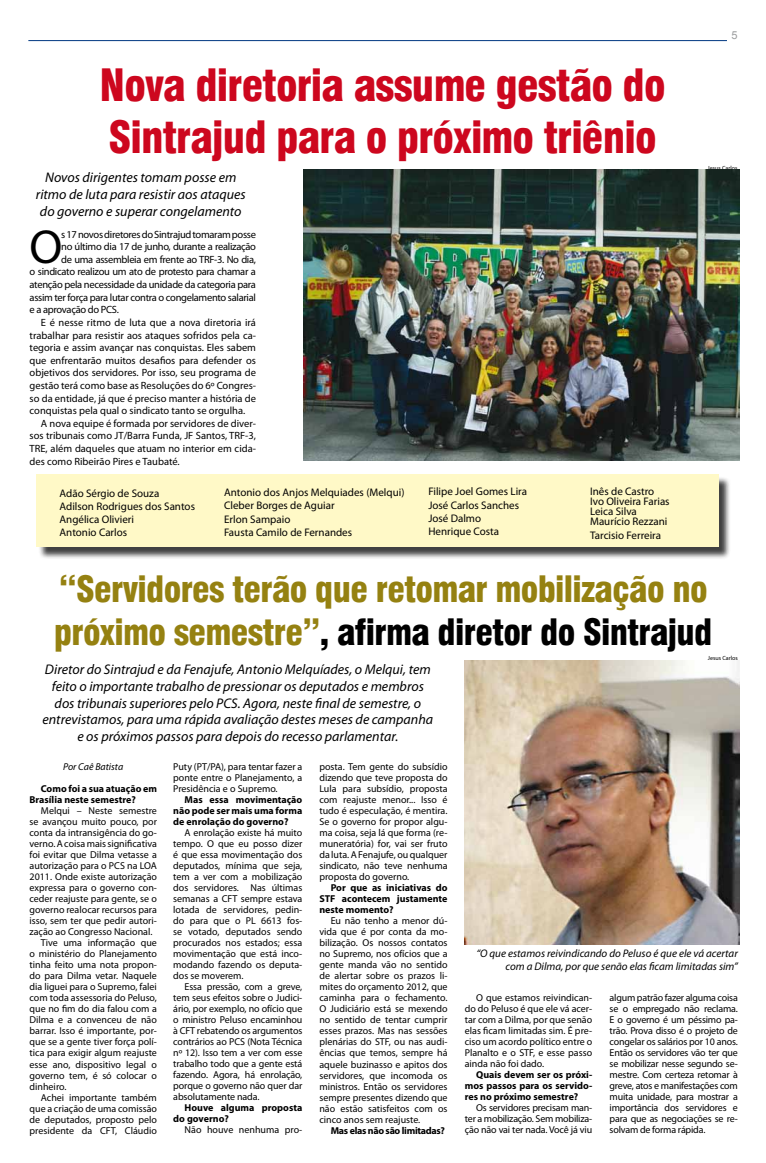
<style>
.page{position:relative;width:766px;height:1163px;background:#fff}
.page>*{position:absolute;margin:0;border:0;box-sizing:border-box;transform-origin:0 0}
.t1{font:47.9px "Myriad Pro";color:#000}
.t2{font:43.5px/52.2px "Corporate Black SWFTE";letter-spacing:-.02em;color:#cd071e}
.t3{font:35.5px/42.6px "Corporate Black SWFTE";letter-spacing:-.02em;color:#958111}
.t4{font:italic 14px/16.8px "Myriad Pro";color:#000;text-align:center}
.t5{font:11px/13.2px "Myriad Pro";color:#000}
.t6{font:italic 11px/13.2px "Myriad Pro";color:#000;text-align:right}
.t7{font:11px "Arial";color:#9c9e9f}
.t8{font:10.5px "Myriad Pro";color:#000}
.t9{font:10.5px "Myriad Pro";letter-spacing:-.03em;color:#000}
.t10{font:10px/11px "Myriad Pro";color:#000;text-align:justify}
.t11{font:700 10px/11px "Myriad Pro";color:#000;text-align:justify}
.t12{font:700 10px "Myriad Pro";letter-spacing:-.03em;color:#000}
.t13{font:italic 10px "Myriad Pro";color:#000}
.t14{font:6px "Myriad Pro";color:#000}
.s1{color:#000}
</style>
<div class="page">
<hr style="left:28px;top:40px;width:698px;height:1px;background:#003882">
<div style="left:38px;top:476px;width:693px;height:83px;background:#000;opacity:.75"></div>
<div style="left:36px;top:474px;width:682px;height:72px;background:#fff9c7"></div>
<img style="left:464px;top:660px;width:275px;height:284px">
<img style="left:303px;top:169px;width:436px;height:291px">
<h2 class="t2" style="left:99px;top:59px;width:567px">Nova diretoria assume gestão do<br>Sintrajud para o próximo triênio</h2>
<h3 class="t4" style="left:36px;top:169px;width:211px">Novos dirigentes tomam posse em ritmo de luta para resistir aos ataques do governo e superar congelamento</h3>
<h1 class="t1" style="left:30px;top:217px;width:34px">O</h1>
<p class="t9" style="left:61px;top:227px;width:196px">s 17 novos diretores do Sintrajud tomaram posse</p>
<p class="t9" style="left:61px;top:240px;width:196px">no último dia 17 de junho, durante a realização</p>
<p class="t9" style="left:61px;top:253px;width:196px">de uma assembleia em frente ao TRF-3. No dia,</p>
<p class="t9" style="left:30px;top:265px;width:228px">o sindicato realizou um ato de protesto para chamar a</p>
<p class="t9" style="left:30px;top:278px;width:228px">atenção pela necessidade da unidade da categoria para</p>
<p class="t9" style="left:30px;top:290px;width:228px">assim ter força para lutar contra o congelamento salarial</p>
<p class="t9" style="left:30px;top:303px;width:91px">e a aprovação do PCS.</p>
<p class="t8" style="left:41px;top:316px;width:216px">E é nesse ritmo de luta que a nova diretoria irá</p>
<p class="t8" style="left:30px;top:328px;width:228px">trabalhar para resistir aos ataques sofridos pela ca-</p>
<p class="t8" style="left:30px;top:341px;width:228px">tegoria e assim avançar nas conquistas. Eles sabem</p>
<p class="t8" style="left:30px;top:353px;width:228px">que enfrentarão muitos desafios para defender os</p>
<p class="t8" style="left:30px;top:366px;width:228px">objetivos dos servidores. Por isso, seu programa de</p>
<p class="t8" style="left:30px;top:379px;width:228px">gestão terá como base as Resoluções do 6º Congres-</p>
<p class="t8" style="left:30px;top:391px;width:228px">so da entidade, já que é preciso manter a história de</p>
<p class="t8" style="left:30px;top:404px;width:217px">conquistas pela qual o sindicato tanto se orgulha.</p>
<p class="t8" style="left:41px;top:416px;width:216px">A nova equipe é formada por servidores de diver-</p>
<p class="t8" style="left:30px;top:429px;width:228px">sos tribunais como JT/Barra Funda, JF Santos, TRF-3,</p>
<p class="t8" style="left:30px;top:442px;width:228px">TRE, além daqueles que atuam no interior em cida-</p>
<p class="t8" style="left:30px;top:454px;width:152px">des como Ribeirão Pires e Taubaté.</p>
<p class="t5" style="left:60px;top:486px;width:137px">Adão Sérgio de Souza<br>Adilson Rodrigues dos Santos<br>Angélica Olivieri<br>Antonio Carlos</p>
<p class="t5" style="left:224px;top:485px;width:182px">Antonio dos Anjos Melquiades (Melqui)<br>Cleber Borges de Aguiar<br>Erlon Sampaio<br>Fausta Camilo de Fernandes</p>
<p class="t5" style="left:428px;top:485px;width:100px">Filipe Joel Gomes Lira<br>José Carlos Sanches<br>José Dalmo<br>Henrique Costa</p>
<p class="t5" style="left:590px;top:486px;width:81px;line-height:10px">Inês de Castro<br>Ivo Oliveira Farias<br>Leica Silva<br>Maurício Rezzani</p>
<p class="t5" style="left:590px;top:528px;width:72px">Tarcisio Ferreira</p>
<p class="t7" style="left:731px;top:28px;width:8px">5</p>
<p class="t14" style="left:707px;top:164px;width:31px">Jesus Carlos</p>
<h3 class="t3" style="left:54px;top:568px;width:659px">“Servidores terão que retomar mobilização no próximo semestre”<span class="s1">, afirma diretor do Sintrajud</span></h3>
<p class="t4" style="left:42px;top:660px;width:392px">Diretor do Sintrajud e da Fenajufe, Antonio Melquíades, o Melqui, tem feito o importante trabalho de pressionar os deputados e membros dos tribunais superiores pelo PCS. Agora, neste final de semestre, o entrevistamos, para uma rápida avaliação destes meses de campanha e os próximos passos para depois do recesso parlamentar.</p>
<p class="t13" style="left:63px;top:760px;width:62px">Por Caê Batista</p>
<p class="t11" style="left:30px;top:783px;width:129px;text-indent:11px">Como foi a sua atuação em<br>Brasília neste semestre?</p>
<p class="t10" style="left:41px;top:805px;width:117px">Melqui – Neste semestre</p>
<p class="t10" style="left:30px;top:816px;width:129px">se avançou muito pouco, por</p>
<p class="t10" style="left:30px;top:827px;width:129px">conta da intransigência do go-</p>
<p class="t10" style="left:30px;top:838px;width:129px">verno. A coisa mais significativa</p>
<p class="t10" style="left:30px;top:849px;width:129px">foi evitar que Dilma vetasse a</p>
<p class="t10" style="left:30px;top:860px;width:129px">autorização para o PCS na LOA</p>
<p class="t10" style="left:30px;top:871px;width:129px">2011. Onde existe autorização</p>
<p class="t10" style="left:30px;top:882px;width:129px">expressa para o governo con-</p>
<p class="t10" style="left:30px;top:893px;width:129px">ceder reajuste para gente, se o</p>
<p class="t10" style="left:30px;top:904px;width:129px">governo realocar recursos para</p>
<p class="t10" style="left:30px;top:915px;width:129px">isso, sem ter que pedir autori-</p>
<p class="t10" style="left:30px;top:926px;width:124px">zação ao Congresso Nacional.</p>
<p class="t10" style="left:41px;top:937px;width:117px">Tive uma informação que</p>
<p class="t10" style="left:30px;top:948px;width:129px">o ministério do Planejamento</p>
<p class="t10" style="left:30px;top:959px;width:129px">tinha feito uma nota propon-</p>
<p class="t10" style="left:30px;top:970px;width:129px">do para Dilma vetar. Naquele</p>
<p class="t10" style="left:30px;top:981px;width:129px">dia liguei para o Supremo, falei</p>
<p class="t10" style="left:30px;top:992px;width:129px">com toda assessoria do Peluso,</p>
<p class="t10" style="left:30px;top:1003px;width:129px">que no fim do dia falou com a</p>
<p class="t10" style="left:30px;top:1014px;width:129px">Dilma e a convenceu de não</p>
<p class="t10" style="left:30px;top:1025px;width:129px">barrar. Isso é importante, por-</p>
<p class="t10" style="left:30px;top:1036px;width:129px">que se a gente tiver força polí-</p>
<p class="t10" style="left:30px;top:1047px;width:129px">tica para exigir algum reajuste</p>
<p class="t10" style="left:30px;top:1058px;width:129px">esse ano, dispositivo legal o</p>
<p class="t10" style="left:30px;top:1069px;width:129px">governo tem, é só colocar o</p>
<p class="t10" style="left:30px;top:1080px;width:38px">dinheiro.</p>
<p class="t10" style="left:41px;top:1091px;width:117px">Achei importante também</p>
<p class="t10" style="left:30px;top:1102px;width:129px">que a criação de uma comissão</p>
<p class="t10" style="left:30px;top:1113px;width:129px">de deputados, proposto pelo</p>
<p class="t10" style="left:30px;top:1124px;width:129px">presidente da CFT, Cláudio</p>
<p class="t14" style="left:707px;top:654px;width:31px">Jesus Carlos</p>
<p class="t10" style="left:173px;top:760px;width:130px">Puty (PT/PA), para tentar fazer a ponte entre o Planejamento, a Presidência e o Supremo.</p>
<p class="t11" style="left:173px;top:793px;width:130px;text-indent:11px">Mas essa movimentação não pode ser mais uma forma de enrolação do governo?</p>
<p class="t10" style="left:173px;top:826px;width:130px;text-indent:11px">A enrolação existe há muito tempo. O que eu posso dizer é que essa movimentação dos deputados, mínima que seja, tem a ver com a mobilização dos servidores. Nas últimas semanas a CFT sempre estava lotada de servidores, pedin&shy;do para que o PL 6613 fos&shy;se votado, deputados sendo procurados nos estados; essa movimentação que está inco&shy;modando fazendo os deputa&shy;dos se moverem.</p>
<p class="t10" style="left:173px;top:980px;width:130px;text-indent:11px">Essa pressão, com a greve, tem seus efeitos sobre o Judici&shy;ário, por exemplo, no ofício que o ministro Peluso encaminhou à CFT rebatendo os argumentos contrários ao PCS (Nota Técnica nº 12). Isso tem a ver com esse trabalho todo que a gente está fazendo. Agora, há enrolação, porque o governo não quer dar absolutamente nada.</p>
<p class="t11" style="left:173px;top:1101px;width:130px;text-indent:11px">Houve alguma proposta do governo?</p>
<p class="t10" style="left:184px;top:1123px;width:119px">Não houve nenhuma pro-</p>
<p class="t10" style="left:319px;top:761px;width:130px">posta. Tem gente do subsídio dizendo que teve proposta do Lula para subsídio, proposta com reajuste menor... Isso é tudo é especulação, é mentira.<br>Se o governo for propor algu&shy;ma coisa, seja lá que forma (re&shy;muneratória) for, vai ser fruto da luta. A Fenajufe, ou qualquer sindicato, não teve nenhuma proposta do governo.</p>
<p class="t11" style="left:319px;top:882px;width:130px;text-indent:11px">Por que as iniciativas do STF acontecem justamente neste momento?</p>
<p class="t10" style="left:319px;top:915px;width:130px;text-indent:11px">Eu não tenho a menor dú&shy;vida que é por conta da mo&shy;bilização. Os nossos contatos no Supremo, nos ofícios que a gente manda vão no sentido de alertar sobre os prazos li&shy;mites do orçamento 2012, que caminha para o fechamento.<br>O Judiciário está se mexendo no sentido de tentar cumprir esses prazos. Mas nas sessões plenárias do STF, ou nas audi&shy;ências que temos, sempre há aquele buzinasso e apitos dos servidores, que incomoda os ministros. Então os servidores sempre presentes dizendo que não estão satisfeitos com os cinco anos sem reajuste.</p>
<p class="t12" style="left:330px;top:1123px;width:116px">Mas elas não são limitadas?</p>
<p class="t6" style="left:476px;top:946px;width:263px">“O que estamos reivindicando do Peluso é que ele vá acertar com a Dilma, por que senão elas ficam limitadas sim”</p>
<p class="t10" style="left:609px;top:991px;width:130px">algum patrão fazer alguma coisa se o empregado não reclama.<br>E o governo é um péssimo pa&shy;trão. Prova disso é o projeto de congelar os salários por 10 anos.<br>Então os servidores vão ter que se mobilizar nesse segundo se&shy;mestre. Com certeza retomar à greve, atos e manifestações com muita unidade, para mostrar a importância dos servidores e para que as negociações se re&shy;solvam de forma rápida.</p>
<p class="t10" style="left:464px;top:991px;width:129px;text-indent:11px">O que estamos reivindican&shy;do do Peluso é que ele vá acer&shy;tar com a Dilma, por que senão elas ficam limitadas sim. É pre&shy;ciso um acordo político entre o Planalto e o STF, e esse passo ainda não foi dado.</p>
<p class="t11" style="left:464px;top:1068px;width:129px;text-indent:11px">Quais devem ser os próxi&shy;mos passos para os servido&shy;res no próximo semestre?</p>
<p class="t10" style="left:464px;top:1101px;width:129px;text-indent:11px">Os servidores precisam man&shy;ter a mobilização. Sem mobiliza&shy;ção não vai ter nada. Você já viu</p>
</div>
